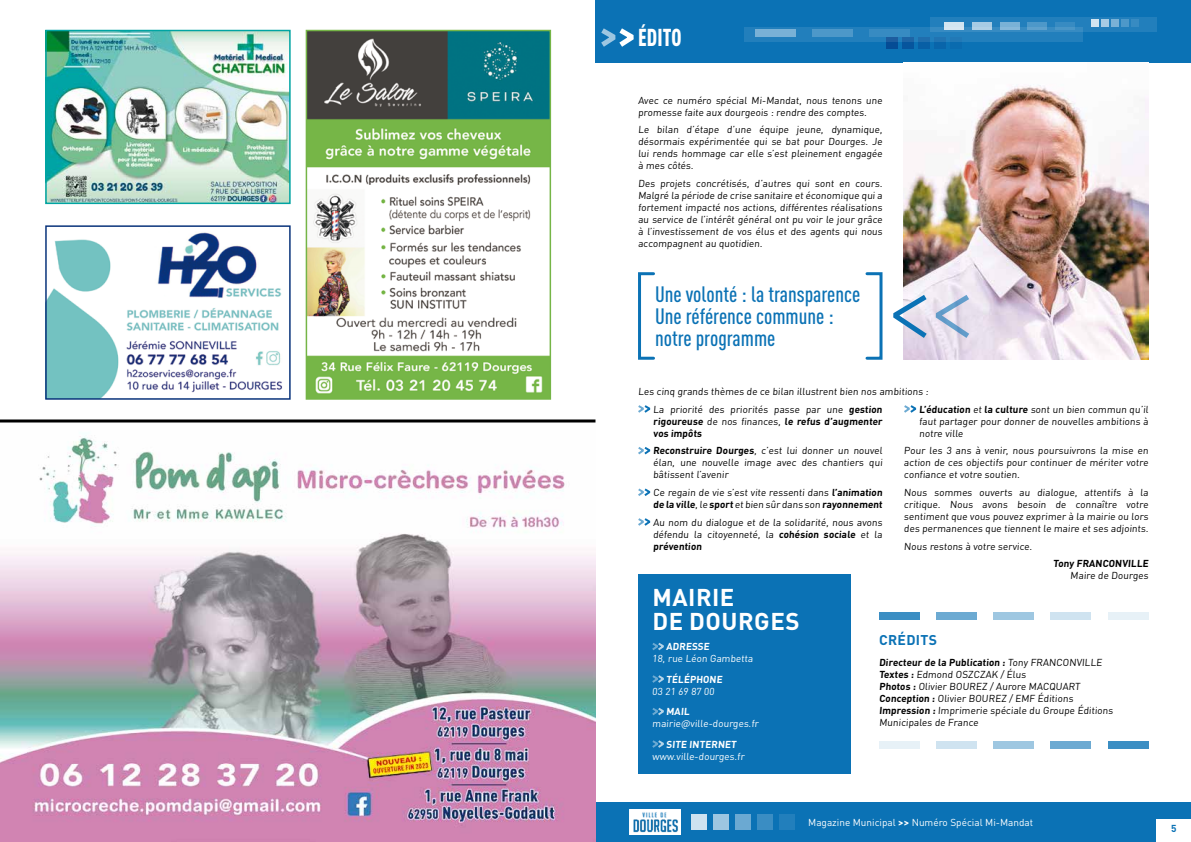
<style>
.page{position:relative;width:1191px;height:842px;background:#fff}
.page>*{position:absolute;margin:0;border:0;box-sizing:border-box;transform-origin:0 0}
.t1{font:900 condensed 24.1px "DIN Pro";letter-spacing:.01em;color:#fff;scale:.86 1}
.t2{font:700 24px/24px "DIN Pro";letter-spacing:.02em;color:#fff}
.t3{font:500 condensed 22px/22px "DIN Pro";color:#0b72b5}
.t4{font:700 14px "DIN Pro";letter-spacing:.02em;color:#0b72b5}
.t5{font:10px/12px "DIN Pro";color:#000;text-align:justify}
.t6{font:10px "DIN Pro";color:#fff}
.t7{font:700 10px/12px "DIN Pro";color:#000}
.t8{font:700 10px "DIN Pro";color:#fff}
.t9{font:700 10px "DIN Pro";color:#0b72b5}
.s1{font-weight:700}
.s2{font-weight:400}
</style>
<div class="page">
<div style="left:595px;top:802px;width:596px;height:40px;background:#0b72b5"></div>
<div style="left:779px;top:814px;width:15px;height:16px;background:#227fbc"></div>
<div style="left:757px;top:814px;width:15px;height:16px;background:#3a8dc3"></div>
<div style="left:735px;top:814px;width:15px;height:16px;background:#6ba9d2"></div>
<div style="left:713px;top:814px;width:15px;height:16px;background:#9dc6e1"></div>
<div style="left:691px;top:814px;width:16px;height:16px;background:#cee2f0"></div>
<div style="left:595px;top:0;width:596px;height:62px;background:#0b72b5"></div>
<svg style="left:934px;top:41px;width:11px;height:8px"></svg>
<svg style="left:918px;top:41px;width:11px;height:8px"></svg>
<svg style="left:902px;top:41px;width:11px;height:8px"></svg>
<svg style="left:886px;top:41px;width:11px;height:8px"></svg>
<svg style="left:744px;top:27px;width:339px;height:14px;background:#247fbb"></svg>
<svg style="left:930px;top:17px;width:227px;height:14px;background:#2c85bf"></svg>
<div style="left:1131px;top:20px;width:7px;height:7px;background:#378bc2"></div>
<div style="left:1121px;top:20px;width:7px;height:7px;background:#4d98c9"></div>
<div style="left:1111px;top:20px;width:7px;height:7px;background:#79b1d6"></div>
<div style="left:1101px;top:20px;width:7px;height:7px;background:#a6cbe4"></div>
<div style="left:1091px;top:20px;width:7px;height:7px;background:#d2e5f1"></div>
<svg style="left:1055px;top:23px;width:19px;height:7px"></svg>
<svg style="left:1027px;top:23px;width:20px;height:7px"></svg>
<svg style="left:999px;top:23px;width:20px;height:7px"></svg>
<div style="left:972px;top:23px;width:19px;height:7px;background:#a6cbe4"></div>
<div style="left:944px;top:23px;width:20px;height:7px;background:#d2e5f1"></div>
<div style="left:869px;top:30px;width:41px;height:7px;background:#378bc2"></div>
<div style="left:812px;top:30px;width:41px;height:7px;background:#4d98c9"></div>
<div style="left:755px;top:30px;width:41px;height:7px;background:#79b1d6"></div>
<div style="left:638px;top:574px;width:212px;height:200px;background:#0b72b5"></div>
<svg style="left:652px;top:642px;width:12px;height:9px"></svg>
<svg style="left:652px;top:675px;width:12px;height:8px"></svg>
<svg style="left:652px;top:708px;width:12px;height:8px"></svg>
<svg style="left:652px;top:740px;width:12px;height:8px"></svg>
<div style="left:638px;top:272px;width:17px;height:88px;border:3px solid #0b72b5"></div>
<div style="left:865px;top:272px;width:17px;height:88px;border:3px solid #0b72b5"></div>
<svg style="left:638px;top:405px;width:13px;height:8px"></svg>
<svg style="left:638px;top:447px;width:13px;height:8px"></svg>
<svg style="left:638px;top:488px;width:13px;height:8px"></svg>
<svg style="left:638px;top:518px;width:13px;height:8px"></svg>
<svg style="left:904px;top:405px;width:13px;height:8px"></svg>
<img style="left:904px;top:85px;width:244px;height:275px">
<div style="left:1107px;top:612px;width:41px;height:7px;background:#e7f1f7"></div>
<div style="left:1050px;top:612px;width:41px;height:7px;background:#cfe3f0"></div>
<div style="left:993px;top:612px;width:41px;height:7px;background:#9ec7e1"></div>
<div style="left:936px;top:612px;width:40px;height:7px;background:#6caad2"></div>
<div style="left:879px;top:612px;width:40px;height:7px;background:#3b8ec3"></div>
<div style="left:879px;top:741px;width:40px;height:7px;background:#e7f1f7"></div>
<div style="left:936px;top:741px;width:40px;height:7px;background:#cfe3f0"></div>
<div style="left:993px;top:741px;width:41px;height:7px;background:#9ec7e1"></div>
<div style="left:1050px;top:741px;width:41px;height:7px;background:#6caad2"></div>
<div style="left:1107px;top:741px;width:41px;height:7px;background:#3b8ec3"></div>
<svg style="left:893px;top:290px;width:81px;height:53px;background:#cdd4e7"></svg>
<svg style="left:601px;top:28px;width:33px;height:19px"></svg>
<div style="left:1157px;top:819px;width:34px;height:23px;background:#fff"></div>
<img style="left:629px;top:809px;width:51px;height:26px">
<img style="left:48px;top:232px;width:234px;height:165px">
<div style="left:45px;top:225px;width:246px;height:175px;border:2px solid #09337b"></div>
<img style="left:309px;top:33px;width:239px;height:364px">
<div style="left:306px;top:30px;width:245px;height:370px;border:2px solid #75b547"></div>
<img style="left:48px;top:33px;width:240px;height:168px">
<div style="left:45px;top:30px;width:246px;height:174px;border:2px solid #00a4a2"></div>
<img style="left:0;top:422px;width:595px;height:420px">
<hr style="left:0;top:419px;width:595px;height:3px;background:#000">
<h1 class="t1" style="left:638px;top:19px;width:52px">ÉDITO</h1>
<p class="t5" style="left:638px;top:93px;width:247px">Avec ce numéro spécial Mi-Mandat, nous tenons une promesse faite aux dourgeois : rendre des comptes.</p>
<p class="t5" style="left:638px;top:123px;width:247px">Le bilan d’étape d’une équipe jeune, dynamique, désormais expérimentée qui se bat pour Dourges. Je lui rends hommage car elle s’est pleinement engagée à mes côtés.</p>
<p class="t5" style="left:638px;top:176px;width:247px">Des projets concrétisés, d’autres qui sont en cours.<br>Malgré la période de crise sanitaire et économique qui a fortement impacté nos actions, différentes réalisations au service de l’intérêt général ont pu voir le jour grâce à l’investissement de vos élus et des agents qui nous accompagnent au quotidien.</p>
<h3 class="t3" style="left:655px;top:282px;width:207px">Une volonté : la transparence<br>Une référence commune : notre programme</h3>
<p class="t5" style="left:653px;top:382px;width:278px;line-height:17.7px;text-indent:-15px">Les cinq grands thèmes de ce bilan illustrent bien nos ambitions :<br>La priorité des priorités passe par une <span class="s1">gestion</span></p>
<p class="t7" style="left:653px;top:414px;width:232px">rigoureuse <span class="s2">de nos finances,</span> le refus d’augmenter vos impôts</p>
<p class="t5" style="left:653px;top:444px;width:232px"><span class="s1">Reconstruire Dourges</span>, c’est lui donner un nouvel élan, une nouvelle image avec des chantiers qui bâtissent l’avenir</p>
<p class="t5" style="left:653px;top:485px;width:232px">Ce regain de vie s’est vite ressenti dans <span class="s1">l’animation de la ville</span>, le <span class="s1">sport</span> et bien sûr dans son <span class="s1">rayonnement</span></p>
<p class="t5" style="left:653px;top:515px;width:232px">Au nom du dialogue et de la solidarité, nous avons défendu la citoyenneté, la <span class="s1">cohésion sociale</span> et la <span class="s1">prévention</span></p>
<p class="t5" style="left:919px;top:402px;width:232px"><span class="s1">L’éducation</span> et <span class="s1">la culture</span> sont un bien commun qu’il faut partager pour donner de nouvelles ambitions à notre ville</p>
<p class="t5" style="left:904px;top:444px;width:247px">Pour les 3 ans à venir, nous poursuivrons la mise en action de ces objectifs pour continuer de mériter votre confiance et votre soutien.</p>
<p class="t5" style="left:904px;top:485px;width:247px">Nous sommes ouverts au dialogue, attentifs à la critique. Nous avons besoin de connaître votre sentiment que vous pouvez exprimer à la mairie ou lors des permanences que tiennent le maire et ses adjoints.</p>
<p class="t5" style="left:904px;top:539px;width:131px">Nous restons à votre service.</p>
<p class="t7" style="left:1053px;top:557px;width:98px">Tony FRANCONVILLE</p>
<p class="t5" style="left:1070px;top:569px;width:81px">Maire de Dourges</p>
<h2 class="t2" style="left:652px;top:582px;width:149px">MAIRIE<br>DE DOURGES</h2>
<p class="t8" style="left:666px;top:638px;width:46px">ADRESSE</p>
<p class="t6" style="left:652px;top:651px;width:103px">18, rue Léon Gambetta</p>
<p class="t8" style="left:666px;top:671px;width:59px">TÉLÉPHONE</p>
<p class="t6" style="left:652px;top:683px;width:65px">03 21 69 87 00</p>
<p class="t8" style="left:666px;top:703px;width:26px">MAIL</p>
<p class="t6" style="left:652px;top:716px;width:109px">mairie@ville-dourges.fr</p>
<p class="t8" style="left:666px;top:736px;width:73px">SITE INTERNET</p>
<p class="t6" style="left:652px;top:748px;width:95px">www.ville-dourges.fr</p>
<h3 class="t4" style="left:879px;top:628px;width:59px">CRÉDITS</h3>
<p class="t5" style="left:879px;top:655px;width:237px;text-align:left"><span class="s1">Directeur de la Publication :</span> Tony FRANCONVILLE <span class="s1">Textes :</span> Edmond OSZCZAK / Élus<br><span class="s1">Photos :</span> Olivier BOUREZ / Aurore MACQUART <span class="s1">Conception :</span> Olivier BOUREZ / EMF Éditions <span class="s1">Impression :</span> Imprimerie spéciale du Groupe Éditions Municipales de France</p>
<p class="t6" style="left:808px;top:814px;width:226px">Magazine Municipal <span class="s1">&gt;&gt;</span> Numéro Spécial Mi-Mandat</p>
<p class="t9" style="left:1171px;top:820px;width:7px">5</p>
</div>
